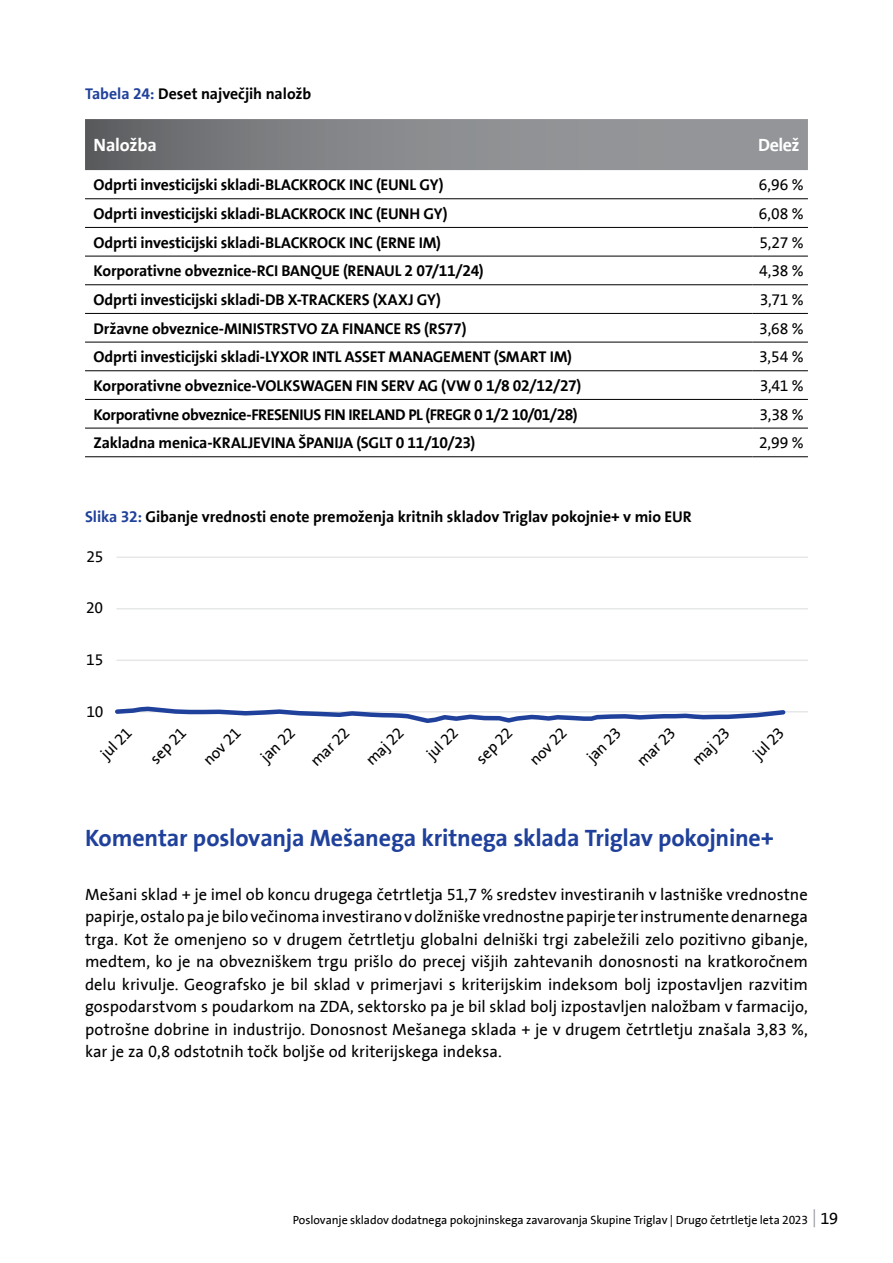
<style>
.page{position:relative;width:893px;height:1263px;background:#fff}
.page>*{position:absolute;margin:0;border:0;box-sizing:border-box;transform-origin:0 0}
.t1{font:700 24px "Triglav The Sans";letter-spacing:-.01em;color:#20419b}
.t2{font:700 18px "Triglav The Sans";letter-spacing:-.015em;color:#fff}
.t3{font:16.5px/22.5px "Triglav The Sans";color:#000;text-align:justify}
.t4{font:700 15.75px "Triglav The Sans";letter-spacing:-.01em;color:#000}
.t5{font:15.75px "Triglav The Sans";letter-spacing:-.015em;color:#000}
.t6{font:12px "Triglav The Sans";letter-spacing:-.01em;color:#000}
.s1{color:#20419b}
.s2{font-size:16.5px}
</style>
<div class="page">
<svg style="left:814px;top:1209px;width:1px;height:18px"></svg>
<svg style="left:85px;top:119px;width:723px;height:51px;background:#848689"></svg>
<hr style="left:85px;top:198px;width:668px;height:1px;background:#000">
<hr style="left:753px;top:198px;width:55px;height:1px;background:#000">
<hr style="left:85px;top:227px;width:668px;height:1px;background:#000">
<hr style="left:753px;top:227px;width:55px;height:1px;background:#000">
<hr style="left:85px;top:256px;width:668px;height:1px;background:#000">
<hr style="left:753px;top:256px;width:55px;height:1px;background:#000">
<hr style="left:85px;top:284px;width:668px;height:1px;background:#000">
<hr style="left:753px;top:284px;width:55px;height:1px;background:#000">
<hr style="left:85px;top:313px;width:668px;height:1px;background:#000">
<hr style="left:753px;top:313px;width:55px;height:1px;background:#000">
<hr style="left:85px;top:342px;width:668px;height:1px;background:#000">
<hr style="left:753px;top:342px;width:55px;height:1px;background:#000">
<hr style="left:85px;top:370px;width:668px;height:1px;background:#000">
<hr style="left:753px;top:370px;width:55px;height:1px;background:#000">
<hr style="left:85px;top:399px;width:668px;height:1px;background:#000">
<hr style="left:753px;top:399px;width:55px;height:1px;background:#000">
<hr style="left:85px;top:428px;width:668px;height:1px;background:#000">
<hr style="left:753px;top:428px;width:55px;height:1px;background:#000">
<hr style="left:85px;top:456px;width:668px;height:1px;background:#000">
<hr style="left:753px;top:456px;width:55px;height:1px;background:#000">
<hr style="left:117px;top:556px;width:691px;height:2px;background:#e6e7e8">
<hr style="left:117px;top:608px;width:691px;height:1px;background:#e6e7e8">
<hr style="left:117px;top:659px;width:691px;height:2px;background:#e6e7e8">
<hr style="left:117px;top:711px;width:691px;height:1px;background:#e6e7e8">
<svg style="left:115px;top:706px;width:673px;height:17px"></svg>
<p class="t4" style="left:85px;top:84px;width:228px"><span class="s1">Tabela 24:</span> Deset največjih naložb</p>
<p class="t2" style="left:94px;top:135px;width:65px">Naložba</p>
<p class="t2" style="left:758px;top:135px;width:43px">Delež</p>
<p class="t4" style="left:94px;top:176px;width:352px">Odprti investicijski skladi-BLACKROCK INC (EUNL GY)</p>
<p class="t5" style="left:759px;top:176px;width:46px">6,96 %</p>
<p class="t4" style="left:94px;top:205px;width:356px">Odprti investicijski skladi-BLACKROCK INC (EUNH GY)</p>
<p class="t5" style="left:759px;top:205px;width:46px">6,08 %</p>
<p class="t4" style="left:94px;top:233px;width:349px">Odprti investicijski skladi-BLACKROCK INC (ERNE IM)</p>
<p class="t5" style="left:759px;top:234px;width:46px">5,27 %</p>
<p class="t4" style="left:94px;top:262px;width:392px">Korporativne obveznice-RCI BANQUE (RENAUL 2 07/11/24)</p>
<p class="t5" style="left:759px;top:262px;width:46px">4,38 %</p>
<p class="t4" style="left:94px;top:291px;width:349px">Odprti investicijski skladi-DB X-TRACKERS (XAXJ GY)</p>
<p class="t5" style="left:760px;top:291px;width:45px">3,71 %</p>
<p class="t4" style="left:94px;top:319px;width:374px">Državne obveznice-MINISTRSTVO ZA FINANCE RS (RS77)</p>
<p class="t5" style="left:759px;top:320px;width:46px">3,68 %</p>
<p class="t4" style="left:94px;top:348px;width:480px">Odprti investicijski skladi-LYXOR INTL ASSET MANAGEMENT (SMART IM)</p>
<p class="t5" style="left:759px;top:348px;width:46px">3,54 %</p>
<p class="t4" style="left:94px;top:377px;width:489px">Korporativne obveznice-VOLKSWAGEN FIN SERV AG (VW 0 1/8 02/12/27)</p>
<p class="t5" style="left:760px;top:377px;width:45px">3,41 %</p>
<p class="t4" style="left:94px;top:405px;width:486px">Korporativne obveznice-FRESENIUS FIN IRELAND PL (FREGR 0 1/2 10/01/28)</p>
<p class="t5" style="left:759px;top:406px;width:46px">3,38 %</p>
<p class="t4" style="left:94px;top:434px;width:383px">Zakladna menica-KRALJEVINA ŠPANIJA (SGLT 0 11/10/23)</p>
<p class="t5" style="left:759px;top:434px;width:46px">2,99 %</p>
<p class="t4" style="left:85px;top:507px;width:608px"><span class="s1">Slika 32:</span> Gibanje vrednosti enote premoženja kritnih skladov Triglav pokojnie+ v mio EUR</p>
<p class="t5" style="left:86px;top:548px;width:18px">25</p>
<p class="t5" style="left:86px;top:600px;width:19px">20</p>
<p class="t5" style="left:86px;top:651px;width:19px">15</p>
<p class="t5" style="left:86px;top:703px;width:18px">10</p>
<p class="t5" style="left:97px;top:750px;width:39px;rotate:-45deg">jul 21</p>
<p class="t5" style="left:147px;top:755px;width:45px;rotate:-45deg">sep 21</p>
<p class="t5" style="left:200px;top:756px;width:47px;rotate:-45deg">nov 21</p>
<p class="t5" style="left:257px;top:753px;width:43px;rotate:-45deg">jan 22</p>
<p class="t5" style="left:307px;top:758px;width:49px;rotate:-45deg">mar 22</p>
<p class="t5" style="left:362px;top:757px;width:48px;rotate:-45deg">maj 22</p>
<p class="t5" style="left:689px;top:756px;width:48px;rotate:-45deg">maj 23</p>
<p class="t5" style="left:423px;top:750px;width:39px;rotate:-45deg">jul 22</p>
<p class="t5" style="left:473px;top:755px;width:45px;rotate:-45deg">sep 22</p>
<p class="t5" style="left:526px;top:756px;width:47px;rotate:-45deg">nov 22</p>
<p class="t5" style="left:583px;top:753px;width:43px;rotate:-45deg">jan 23</p>
<p class="t5" style="left:633px;top:757px;width:49px;rotate:-45deg">mar 23</p>
<p class="t5" style="left:749px;top:750px;width:39px;rotate:-45deg">jul 23</p>
<h1 class="t1" style="left:85px;top:824px;width:690px">Komentar poslovanja Mešanega kritnega sklada Triglav pokojnine+</h1>
<p class="t3" style="left:85px;top:883px;width:724px">Mešani sklad + je imel ob koncu drugega četrtletja 51,7 % sredstev investiranih v lastniške vrednostne papirje, ostalo pa je bilo večinoma investirano v dolžniške vrednostne papirje ter instrumente denarnega trga. Kot že omenjeno so v drugem četrtletju globalni delniški trgi zabeležili zelo pozitivno gibanje, medtem, ko je na obvezniškem trgu prišlo do precej višjih zahtevanih donosnosti na kratkoročnem delu krivulje. Geografsko je bil sklad v primerjavi s kriterijskim indeksom bolj izpostavljen razvitim gospodarstvom s poudarkom na ZDA, sektorsko pa je bil sklad bolj izpostavljen naložbam v farmacijo, potrošne dobrine in industrijo. Donosnost Mešanega sklada + je v drugem četrtletju znašala 3,83 %, kar je za 0,8 odstotnih točk boljše od kriterijskega indeksa.</p>
<p class="t6" style="left:293px;top:1213px;width:547px">Poslovanje skladov dodatnega pokojninskega zavarovanja Skupine Triglav | Drugo četrtletje leta 2023 <span class="s2">19</span></p>
</div>
